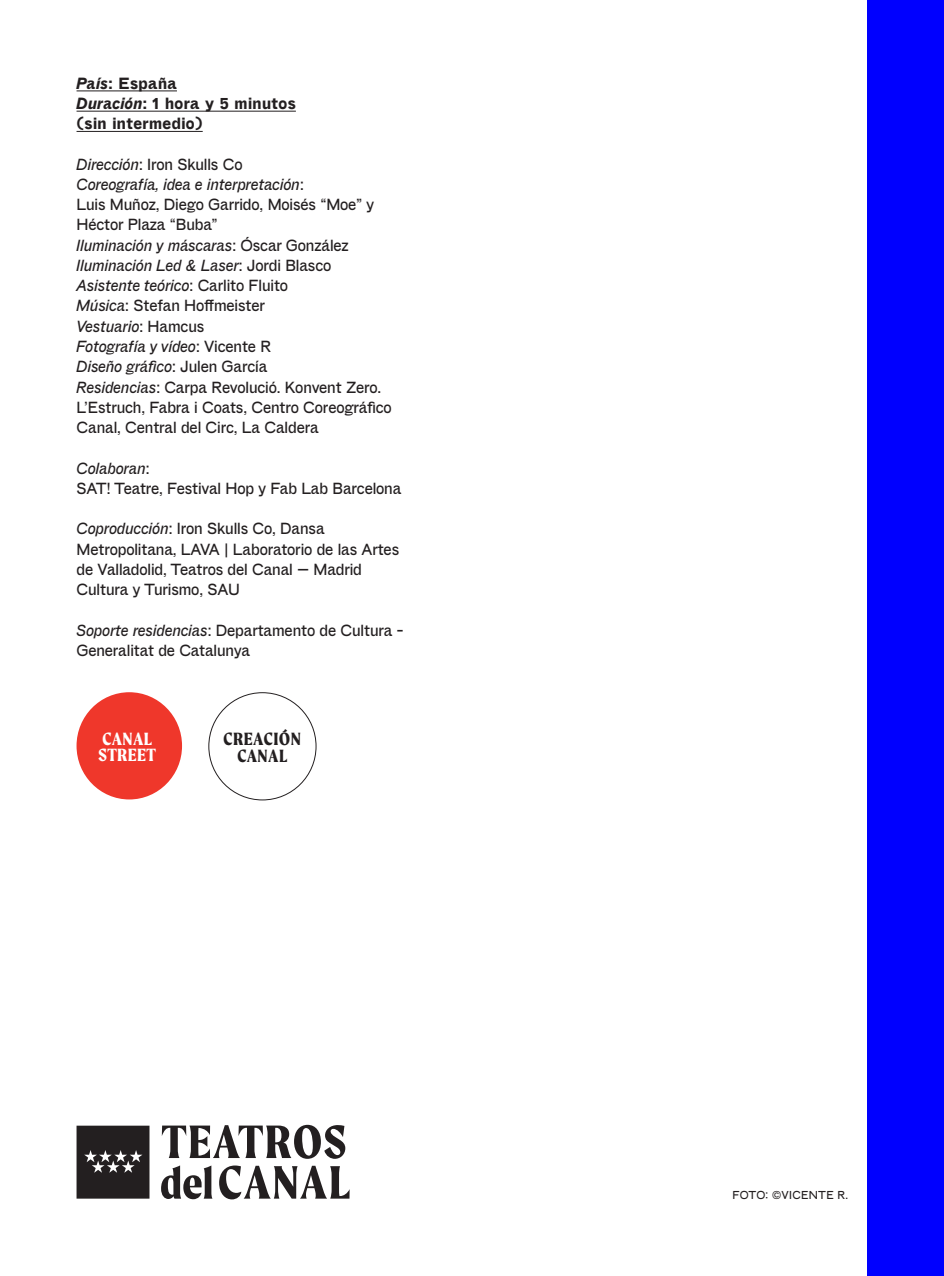
<style>
.page{position:relative;width:944px;height:1276px;background:#fff}
.page>*{position:absolute;margin:0;border:0;box-sizing:border-box;transform-origin:0 0}
.t1{font:700 18.9px "Moret";letter-spacing:.02em;color:#231f20}
.t2{font:700 18.9px "Moret";letter-spacing:.02em;color:#fff}
.t3{font:15.75px/20.2px "A Gothic";letter-spacing:-.01em;color:#231f20}
.t4{font:italic 15.75px "A Gothic";letter-spacing:-.01em;color:#231f20}
.t5{font:700 15.75px "A Gothic";letter-spacing:.025em;color:#231f20}
.t6{font:11.25px "A Gothic";letter-spacing:.025em;color:#231f20}
.s1{font-style:italic}
.s2{font-style:normal}
</style>
<div class="page">
<svg style="left:77px;top:1124px;width:273px;height:75px"></svg>
<div style="left:867px;top:0;width:77px;height:1276px;background:#00f"></div>
<hr style="left:77px;top:90px;width:100px;height:1px;background:#231f20">
<hr style="left:77px;top:111px;width:219px;height:1px;background:#231f20">
<hr style="left:77px;top:131px;width:126px;height:1px;background:#231f20">
<div style="left:77px;top:692px;width:105px;height:107px;background:#ef372b;border-radius:50%"></div>
<p class="t5" style="left:77px;top:72px;width:102px"><span class="s1">País</span>: España</p>
<p class="t5" style="left:77px;top:92px;width:221px"><span class="s1">Duración</span>: 1 hora y 5 minutos</p>
<p class="t5" style="left:77px;top:112px;width:128px">(sin intermedio)</p>
<p class="t3" style="left:77px;top:153px;width:168px"><span class="s1">Dirección</span>: Iron Skulls Co</p>
<p class="t4" style="left:77px;top:173px;width:229px">Coreografía, idea e interpretación<span class="s2">:</span></p>
<p class="t3" style="left:77px;top:194px;width:299px">Luis Muñoz, Diego Garrido, Moisés “Moe” y<br>Héctor Plaza “Buba”</p>
<p class="t4" style="left:77px;top:234px;width:274px">Iluminación y máscaras<span class="s2">: Óscar González</span></p>
<p class="t4" style="left:77px;top:254px;width:256px">Iluminación Led &amp; Laser<span class="s2">: Jordi Blasco</span></p>
<p class="t4" style="left:77px;top:275px;width:213px">Asistente teórico<span class="s2">: Carlito Fluito</span></p>
<p class="t3" style="left:77px;top:295px;width:190px"><span class="s1">Música</span>: Stefan Hoffmeister</p>
<p class="t4" style="left:77px;top:315px;width:129px">Vestuario<span class="s2">: Hamcus</span></p>
<p class="t4" style="left:77px;top:335px;width:196px">Fotografía y vídeo<span class="s2">: Vicente R</span></p>
<p class="t4" style="left:77px;top:356px;width:192px">Diseño gráfico<span class="s2">: Julen García</span></p>
<p class="t3" style="left:77px;top:376px;width:317px"><span class="s1">Residencias</span>: Carpa Revolució. Konvent Zero.<br>L’Estruch, Fabra i Coats, Centro Coreográfico<br>Canal, Central del Circ, La Caldera</p>
<p class="t4" style="left:77px;top:457px;width:75px">Colaboran<span class="s2">:</span></p>
<p class="t3" style="left:77px;top:477px;width:326px">SAT! Teatre, Festival Hop y Fab Lab Barcelona</p>
<p class="t3" style="left:77px;top:518px;width:324px"><span class="s1">Coproducción</span>: Iron Skulls Co, Dansa Metropolitana, LAVA | Laboratorio de las Artes de Valladolid, Teatros del Canal – Madrid Cultura y Turismo, SAU</p>
<p class="t3" style="left:77px;top:619px;width:328px"><span class="s1">Soporte residencias</span>: Departamento de Cultura -<br>Generalitat de Catalunya</p>
<p class="t2" style="left:102px;top:727px;width:52px">CANAL</p>
<p class="t2" style="left:98px;top:744px;width:59px">STREET</p>
<p class="t1" style="left:223px;top:727px;width:79px">CREACIÓN</p>
<p class="t1" style="left:237px;top:744px;width:52px">CANAL</p>
<p class="t6" style="left:732px;top:1187px;width:117px">FOTO: ©VICENTE R.</p>
</div>
